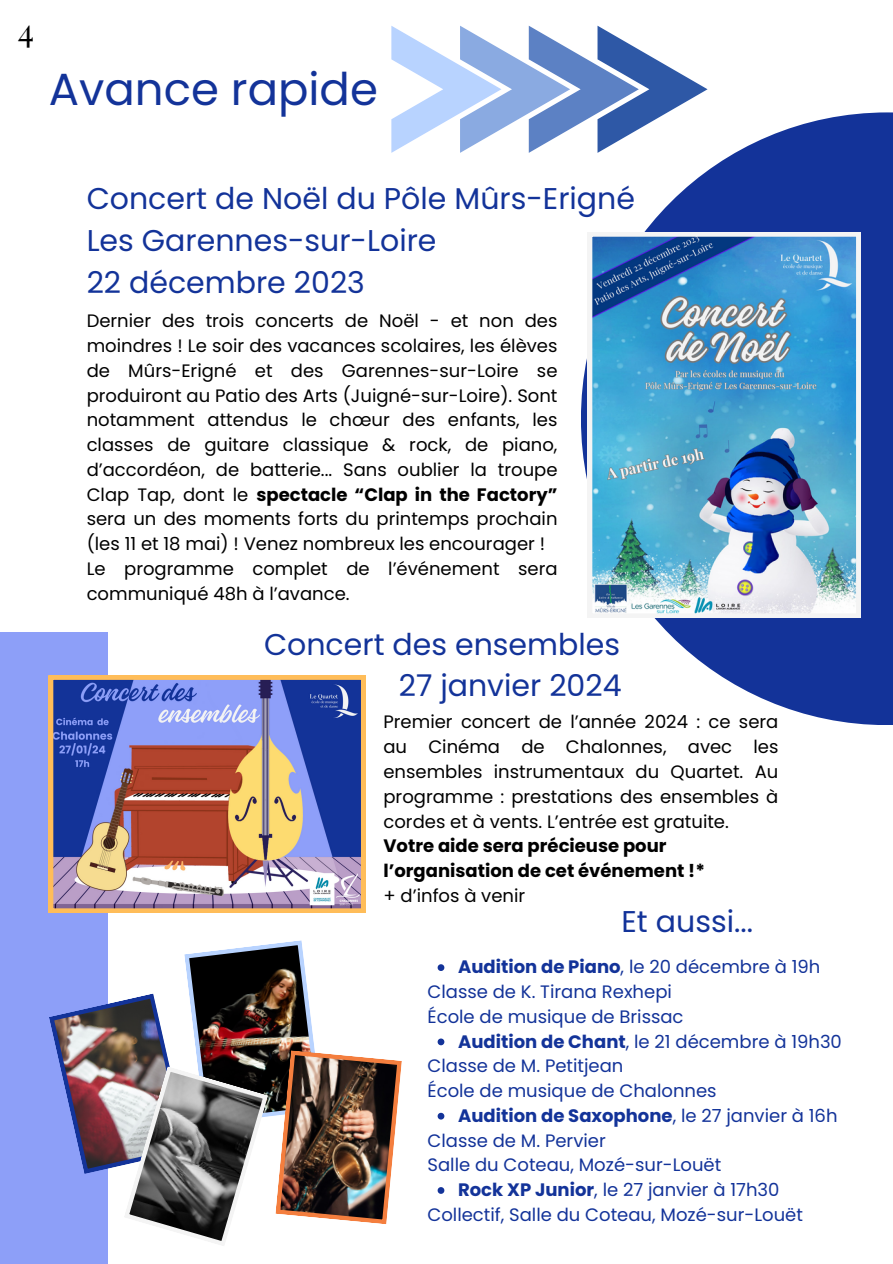
<style>
.page{position:relative;width:893px;height:1264px;background:#fff}
.page>*{position:absolute;margin:0;border:0;box-sizing:border-box;transform-origin:0 0}
.t1{font:45px "Poppins";color:#133399}
.t2{font:33px "Playfair Display";color:#000}
.t3{font:30px "Poppins";color:#133399}
.t4{font:18px/24.8px "Poppins";color:#000;text-align:justify}
.t5{font:18px "Poppins";color:#133399}
.t6{font:700 18px/24.8px "Poppins";color:#000}
.t7{font:700 18px "Poppins";color:#133399}
.s1{font-weight:700}
.s2{font-weight:400}
</style>
<div class="page">
<svg style="left:391px;top:26px;width:316px;height:127px"></svg>
<svg style="left:581px;top:112px;width:311px;height:613px;fill:#133399"></svg>
<img style="left:587px;top:232px;width:273px;height:386px">
<div style="left:0;top:631px;width:108px;height:632px;background:#8d9ff8"></div>
<img style="left:49px;top:940px;width:353px;height:306px">
<svg style="left:49px;top:675px;width:316px;height:237px"></svg>
<svg style="left:437px;top:964px;width:7px;height:7px"></svg>
<svg style="left:437px;top:1038px;width:7px;height:7px"></svg>
<svg style="left:437px;top:1112px;width:7px;height:7px"></svg>
<svg style="left:437px;top:1187px;width:7px;height:6px"></svg>
<p class="t2" style="left:18px;top:7px;width:18px">4</p>
<p class="t1" style="left:49px;top:57px;width:330px">Avance rapide</p>
<p class="t3" style="left:87px;top:178px;width:549px">Concert de Noël du Pôle Mûrs-Erigné</p>
<p class="t3" style="left:87px;top:219px;width:351px">Les Garennes-sur-Loire</p>
<p class="t3" style="left:87px;top:261px;width:280px">22 décembre 2023</p>
<p class="t4" style="left:87px;top:308px;width:472px">Dernier des trois concerts de Noël - et non des moindres ! Le soir des vacances scolaires, les élèves de Mûrs-Erigné et des Garennes-sur-Loire se produiront au Patio des Arts (Juigné-sur-Loire). Sont notamment attendus le chœur des enfants, les classes de guitare classique &amp; rock, de piano, d’accordéon, de batterie... Sans oublier la troupe Clap Tap, dont le <span class="s1">spectacle “Clap in the Factory” </span>sera un des moments forts du printemps prochain (les 11 et 18 mai) ! Venez nombreux les encourager !</p>
<p class="t4" style="left:87px;top:556px;width:472px">Le programme complet de l’événement sera communiqué 48h à l’avance.</p>
<p class="t3" style="left:264px;top:623px;width:357px">Concert des ensembles</p>
<p class="t3" style="left:399px;top:665px;width:224px">27 janvier 2024</p>
<p class="t4" style="left:383px;top:709px;width:396px">Premier concert de l’année 2024 : ce sera au Cinéma de Chalonnes, avec les ensembles instrumentaux du Quartet. Au programme : prestations des ensembles à cordes et à vents. L’entrée est gratuite.</p>
<p class="t6" style="left:383px;top:833px;width:323px">Votre aide sera précieuse pour l’organisation de cet événement !*</p>
<p class="t4" style="left:383px;top:883px;width:143px">+ d’infos à venir</p>
<p class="t3" style="left:621px;top:900px;width:133px">Et aussi...</p>
<p class="t5" style="left:458px;top:954px;width:364px"><span class="s1">Audition de Piano</span>, le 20 décembre à 19h</p>
<p class="t5" style="left:427px;top:979px;width:246px">Classe de K. Tirana Rexhepi</p>
<p class="t5" style="left:427px;top:1003px;width:257px">École de musique de Brissac</p>
<p class="t5" style="left:458px;top:1028px;width:385px"><span class="s1">Audition de Chant</span>, le 21 décembre à 19h30</p>
<p class="t5" style="left:427px;top:1053px;width:197px">Classe de M. Petitjean</p>
<p class="t5" style="left:427px;top:1078px;width:291px">École de musique de Chalonnes</p>
<p class="t7" style="left:458px;top:1102px;width:381px">Audition de Saxophone<span class="s2">, le 27 janvier à 16h</span></p>
<p class="t5" style="left:427px;top:1127px;width:180px">Classe de M. Pervier</p>
<p class="t5" style="left:427px;top:1152px;width:295px">Salle du Coteau, Mozé-sur-Louët</p>
<p class="t5" style="left:458px;top:1177px;width:323px"><span class="s1">Rock XP Junior</span>, le 27 janvier à 17h30</p>
<p class="t5" style="left:427px;top:1201px;width:377px">Collectif, Salle du Coteau, Mozé-sur-Louët</p>
</div>
